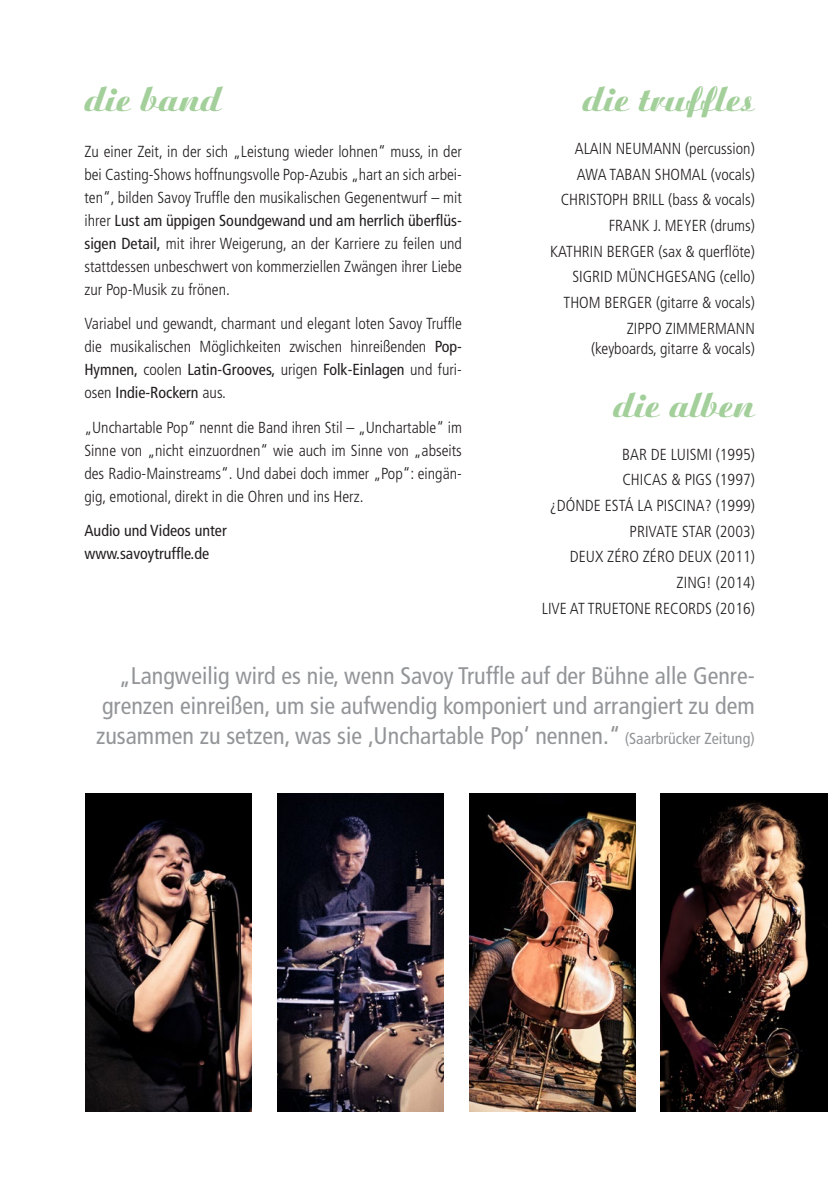
<style>
.page{position:relative;width:840px;height:1191px;background:#fff}
.page>*{position:absolute;margin:0;border:0;box-sizing:border-box;transform-origin:0 0}
.Überschrift{font:35px "Ariston BQ Extra";color:#a3cf9a}
.t1{font:condensed 24px/30px "Frutiger LT Std";color:#939598;text-align:justify}
.t2{font:300 condensed 16px/23px "Frutiger LT Std";color:#231f20;text-align:justify}
.t3{font:condensed 16px/23px "Frutiger LT Std";color:#231f20}
.s1{font-weight:400}
.s2{font-size:16px}
</style>
<div class="page">
<img style="left:277px;top:793px;width:166px;height:318px">
<img style="left:469px;top:793px;width:165px;height:318px">
<img style="left:660px;top:793px;width:166px;height:318px">
<img style="left:85px;top:793px;width:166px;height:318px">
<p class="Überschrift" style="left:84px;top:79px;width:139px">die band</p>
<p class="t2" style="left:84px;top:140px;width:379px">Zu einer Zeit, in der sich „Leistung wieder lohnen“ muss, in der bei Casting-Shows hoffnungsvolle Pop-Azubis „hart an sich arbei&shy;ten“, bilden Savoy Truffle den musikalischen Gegenentwurf – mit ihrer <span class="s1">Lust am üppigen Soundgewand und am herrlich überflüs&shy;sigen Detail,</span> mit ihrer Weigerung, an der Karriere zu feilen und stattdessen unbeschwert von kommerziellen Zwängen ihrer Liebe zur Pop-Musik zu frönen.</p>
<p class="t2" style="left:84px;top:313px;width:379px">Variabel und gewandt, charmant und elegant loten Savoy Truffle die musikalischen Möglichkeiten zwischen hinreißenden <span class="s1">Pop-Hymnen,</span> coolen <span class="s1">Latin-Grooves,</span> urigen <span class="s1">Folk-Einlagen</span> und furi&shy;osen <span class="s1">Indie-Rockern</span> aus.</p>
<p class="t2" style="left:84px;top:416px;width:379px">„Unchartable Pop“ nennt die Band ihren Stil – „Unchartable“ im Sinne von „nicht einzuordnen“ wie auch im Sinne von „abseits des Radio-Mainstreams“. Und dabei doch immer „Pop“: eingän&shy;gig, emotional, direkt in die Ohren und ins Herz.</p>
<p class="t3" style="left:84px;top:519px;width:144px">Audio und Videos unter www.savoytruffle.de</p>
<p class="Überschrift" style="left:582px;top:79px;width:174px">die truffles</p>
<p class="t2" style="left:574px;top:137px;width:181px">ALAIN NEUMANN (percussion)</p>
<p class="t2" style="left:576px;top:163px;width:179px">AWA TABAN SHOMAL (vocals)</p>
<p class="t2" style="left:560px;top:189px;width:195px">CHRISTOPH BRILL (bass &amp; vocals)</p>
<p class="t2" style="left:608px;top:214px;width:148px">FRANK J. MEYER (drums)</p>
<p class="t2" style="left:549px;top:240px;width:206px">KATHRIN BERGER (sax &amp; querflöte)</p>
<p class="t2" style="left:572px;top:266px;width:184px">SIGRID MÜNCHGESANG (cello)</p>
<p class="t2" style="left:563px;top:291px;width:193px">THOM BERGER (gitarre &amp; vocals)</p>
<p class="t2" style="left:590px;top:318px;width:165px;line-height:20px;text-align:right">ZIPPO ZIMMERMANN (keyboards, gitarre &amp; vocals)</p>
<p class="Überschrift" style="left:613px;top:385px;width:143px">die alben</p>
<p class="t2" style="left:621px;top:443px;width:134px">BAR DE LUISMI (1995)</p>
<p class="t2" style="left:622px;top:468px;width:134px">CHICAS &amp; PIGS (1997)</p>
<p class="t2" style="left:549px;top:494px;width:206px">¿DÓNDE ESTÁ LA PISCINA? (1999)</p>
<p class="t2" style="left:629px;top:520px;width:127px">PRIVATE STAR (2003)</p>
<p class="t2" style="left:569px;top:545px;width:186px">DEUX ZÉRO ZÉRO DEUX (2011)</p>
<p class="t2" style="left:676px;top:571px;width:80px">ZING! (2014)</p>
<p class="t2" style="left:541px;top:597px;width:214px">LIVE AT TRUETONE RECORDS (2016)</p>
<p class="t1" style="left:96px;top:660px;width:660px;text-indent:23px">„Langweilig wird es nie, wenn Savoy Truffle auf der Bühne alle Genre&shy;grenzen einreißen, um sie aufwendig komponiert und arrangiert zu dem zusammen zu setzen, was sie ‚Unchartable Pop‘ nennen.“ <span class="s2">(Saarbrücker Zeitung)</span></p>
</div>
